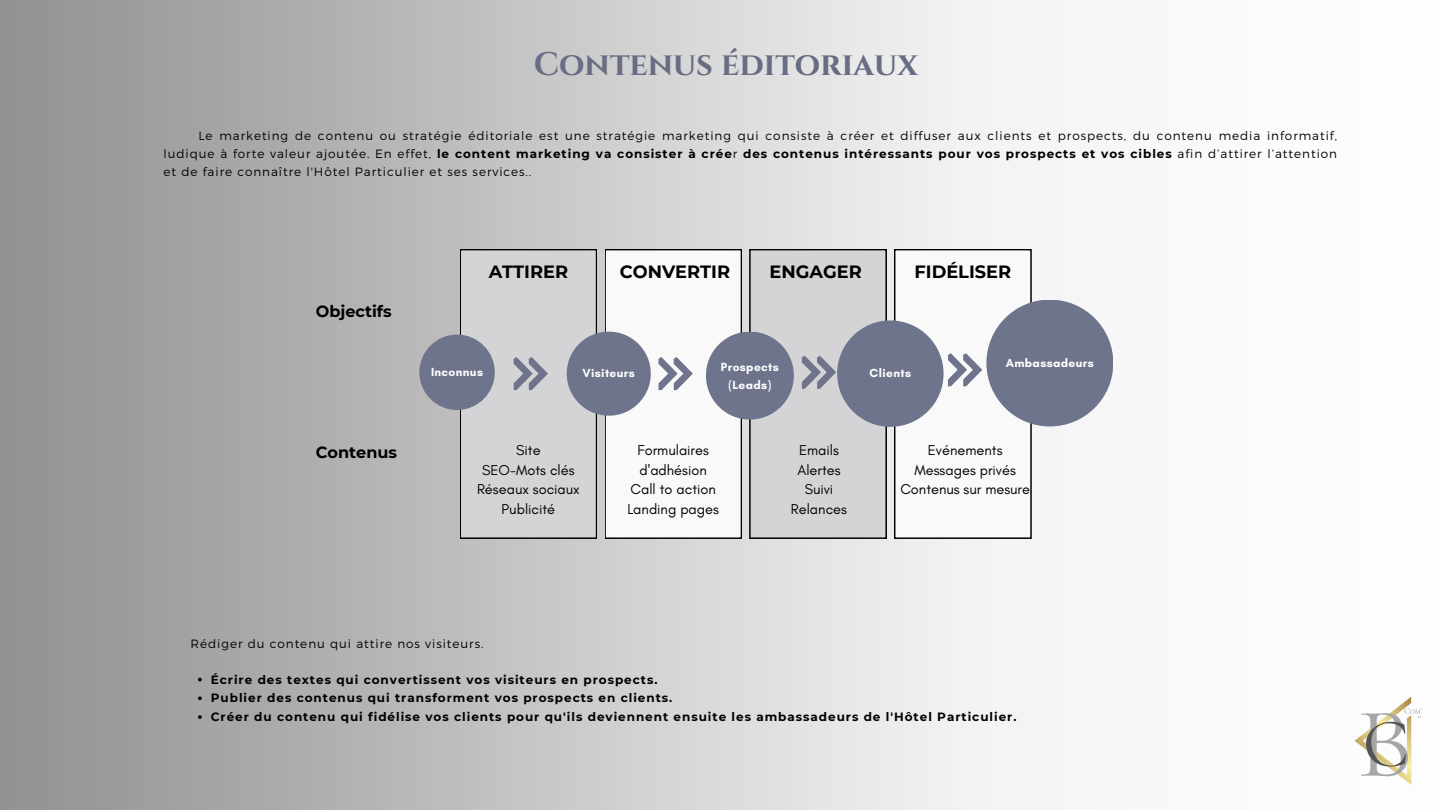
<style>
.page{position:relative;width:1440px;height:810px;background:#fff}
.page>*{position:absolute;margin:0;border:0;box-sizing:border-box;transform-origin:0 0}
.t1{font:700 32.6px "Cinzel";color:#696d84}
.t2{font:700 17.8px "Montserrat";color:#000}
.t3{font:700 16.1px "Montserrat";color:#000}
.t4{font:14.5px/19.4px "Glacial Indifference";color:#000;text-align:center}
.t5{font:300 12px/18.4px "Montserrat";letter-spacing:.08em;color:#000;text-align:justify}
.t6{font:700 12px "Montserrat";letter-spacing:.08em;color:#000}
.t7{font:700 12px/18px "Glacial Indifference";letter-spacing:.03em;color:#fff;text-align:center}
.s1{font-weight:700}
</style>
<div class="page">
<div style="left:0;top:0;width:1440px;height:810px;background:linear-gradient(to right,#979797,#fff)"></div>
<svg style="left:198px;top:678px;width:4px;height:3px"></svg>
<svg style="left:198px;top:696px;width:4px;height:4px"></svg>
<svg style="left:198px;top:715px;width:4px;height:4px"></svg>
<div style="left:419px;top:335px;width:76px;height:75px;background:#6e748b;border-radius:50%"></div>
<div style="left:567px;top:332px;width:84px;height:84px;background:#6e748b;border-radius:50%"></div>
<div style="left:706px;top:332px;width:88px;height:88px;background:#6e748b;border-radius:50%"></div>
<div style="left:837px;top:320px;width:107px;height:107px;background:#6e748b;border-radius:50%"></div>
<div style="left:986px;top:300px;width:127px;height:126px;background:#6e748b;border-radius:50%"></div>
<svg style="left:460px;top:250px;width:137px;height:288px;background:#c5c6ca"></svg>
<svg style="left:605px;top:250px;width:136px;height:288px"></svg>
<svg style="left:895px;top:250px;width:136px;height:288px"></svg>
<svg style="left:750px;top:250px;width:136px;height:288px"></svg>
<img style="left:1326px;top:689px;width:114px;height:114px">
<h1 class="t1" style="left:534px;top:43px;width:386px">CONTENUS ÉDITORIAUX</h1>
<p class="t5" style="left:164px;top:126px;width:1175px;text-indent:35px">Le marketing de contenu ou stratégie éditoriale est une stratégie marketing qui consiste à créer et diffuser aux clients et prospects, du contenu media informatif, ludique à forte valeur ajoutée. En effet, <span class="s1">le content marketing va consister à crée</span>r <span class="s1">des contenus intéressants pour vos prospects et vos cibles</span> afin d’attirer l’attention et de faire connaître l'Hôtel Particulier et ses services..</p>
<p class="t3" style="left:316px;top:302px;width:77px">Objectifs</p>
<h4 class="t3" style="left:316px;top:443px;width:83px">Contenus</h4>
<h5 class="t2" style="left:489px;top:261px;width:81px">ATTIRER</h5>
<h5 class="t2" style="left:620px;top:261px;width:112px">CONVERTIR</h5>
<h5 class="t2" style="left:770px;top:261px;width:94px">ENGAGER</h5>
<h5 class="t2" style="left:915px;top:261px;width:98px">FIDÉLISER</h5>
<p class="t7" style="left:431px;top:363px;width:54px">Inconnus</p>
<h2 class="t7" style="left:583px;top:364px;width:54px">Visiteurs</h2>
<p class="t7" style="left:721px;top:357px;width:59px">Prospects (Leads)</p>
<h2 class="t7" style="left:870px;top:364px;width:43px">Clients</h2>
<p class="t7" style="left:1006px;top:354px;width:90px">Ambassadeurs</p>
<h5 class="t4" style="left:477px;top:441px;width:104px">Site<br>SEO-Mots clés<br>Réseaux sociaux<br>Publicité</h5>
<h4 class="t4" style="left:627px;top:441px;width:93px">Formulaires d'adhésion<br>Call to action<br>Landing pages</h4>
<h4 class="t4" style="left:791px;top:441px;width:58px">Emails<br>Alertes<br>Suivi<br>Relances</h4>
<h4 class="t4" style="left:900px;top:441px;width:131px">Evénements<br>Messages privés<br>Contenus sur mesure</h4>
<h3 class="t5" style="left:191px;top:634px;width:295px">Rédiger du contenu qui attire nos visiteurs.</h3>
<h2 class="t6" style="left:211px;top:672px;width:448px">Écrire des textes qui convertissent vos visiteurs en prospects.</h2>
<p class="t6" style="left:211px;top:691px;width:463px">Publier des contenus qui transforment vos prospects en clients.</p>
<h2 class="t6" style="left:211px;top:710px;width:807px">Créer du contenu qui fidélise vos clients pour qu'ils deviennent ensuite les ambassadeurs de l'Hôtel Particulier.</h2>
</div>
